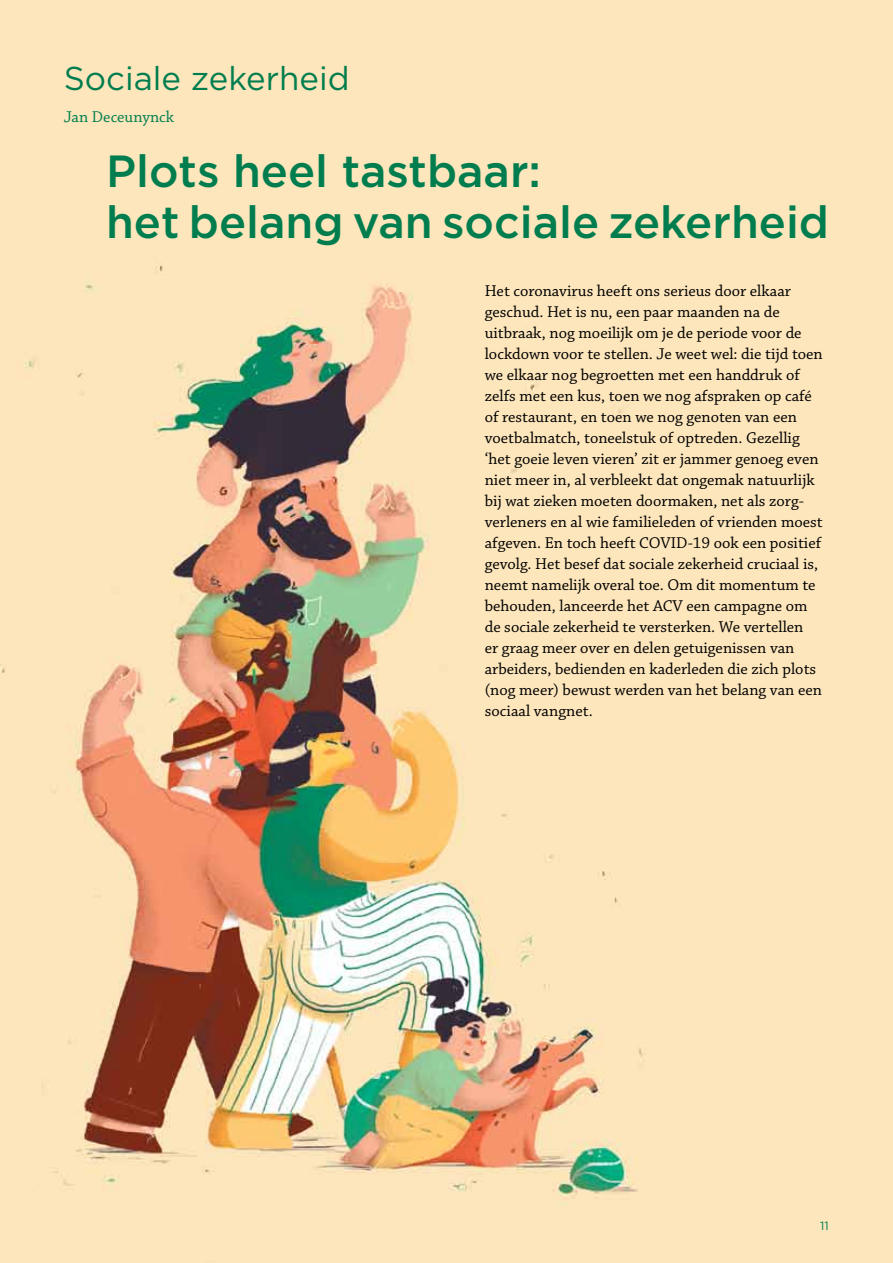
<style>
.page{position:relative;width:893px;height:1263px;background:#fff}
.page>*{position:absolute;margin:0;border:0;box-sizing:border-box;transform-origin:0 0}
.t1{font:500 45px/51px "Gotham";color:#007d4e}
.t2{font:33px "Gotham";color:#007d4e}
.t3{font:16.5px/21px "Chaparral Pro";color:#000}
.t4{font:16.5px "Chaparral Pro";color:#007d4e}
.t5{font:12px "Gotham";color:#007d4e}
</style>
<div class="page">
<img style="left:0;top:0;width:893px;height:1263px">
<h2 class="t2" style="left:64px;top:57px;width:287px">Sociale zekerheid</h2>
<p class="t4" style="left:64px;top:107px;width:112px">Jan Deceunynck</p>
<h1 class="t1" style="left:106px;top:145px;width:724px">Plots heel tastbaar:<br>het belang van sociale zekerheid</h1>
<p class="t3" style="left:485px;top:281px;width:339px">Het coronavirus heeft ons serieus door elkaar geschud. Het is nu, een paar maanden na de uitbraak, nog moeilijk om je de periode voor de lockdown voor te stellen. Je weet wel: die tijd toen we elkaar nog begroetten met een handdruk of zelfs met een kus, toen we nog afspraken op café of restaurant, en toen we nog genoten van een voetbalmatch, toneelstuk of optreden. Gezellig ‘het goeie leven vieren’ zit er jammer genoeg even niet meer in, al verbleekt dat ongemak natuurlijk bij wat zieken moeten doormaken, net als zorg&shy;verleners en al wie familieleden of vrienden moest afgeven. En toch heeft COVID-19 ook een positief gevolg. Het besef dat sociale zekerheid cruciaal is, neemt namelijk overal toe. Om dit momentum te behouden, lanceerde het ACV een campagne om de sociale zekerheid te versterken. We vertellen<br>er graag meer over en delen getuigenissen van arbeiders, bedienden en kaderleden die zich plots (nog meer) bewust werden van het belang van een sociaal vangnet.</p>
<p class="t5" style="left:820px;top:1218px;width:10px">11</p>
</div>
